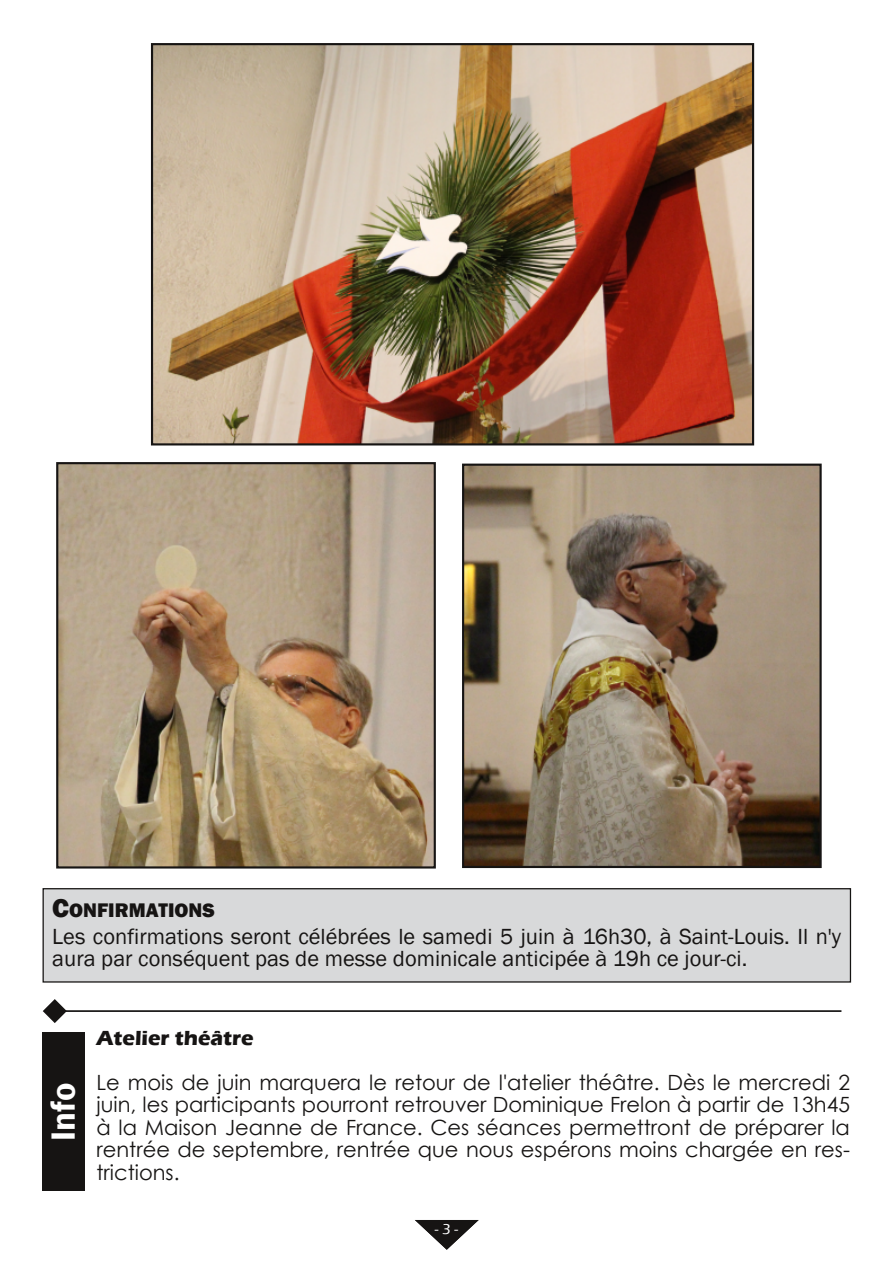
<style>
.page{position:relative;width:893px;height:1263px;background:#fff}
.page>*{position:absolute;margin:0;border:0;box-sizing:border-box;transform-origin:0 0}
.t1{font:600 34.5px "Franklin Gothic";color:#fff}
.t2{font:22.5px/22.5px "Franklin Gothic";color:#161413}
.t3{font:21px/22.5px "Century Gothic";color:#161413;text-align:justify}
.t4{font:700 21px "Eras ITC";color:#161413}
.t5{font:800 20.25px "Franklin Gothic";color:#161413}
.t6{font:500 15px "Eras ITC";color:#fff}
.s1{font-size:27px}
</style>
<div class="page">
<svg style="left:415px;top:1220px;width:64px;height:30px"></svg>
<hr style="left:55px;top:1010px;width:786px;height:2px;background:#161413">
<svg style="left:43px;top:999px;width:24px;height:24px"></svg>
<div style="left:43px;top:1032px;width:42px;height:159px;background:#161413"></div>
<div style="left:43px;top:889px;width:807px;height:93px;background:#d8d9da"></div>
<div style="left:43px;top:888px;width:808px;height:94px;border:1px solid #161413"></div>
<img style="left:154px;top:46px;width:597px;height:396px">
<div style="left:151px;top:43px;width:603px;height:402px;border:2px solid #161413"></div>
<img style="left:59px;top:465px;width:374px;height:400px">
<div style="left:56px;top:462px;width:380px;height:406px;border:2px solid #161413"></div>
<img style="left:465px;top:467px;width:354px;height:398px">
<div style="left:462px;top:464px;width:360px;height:404px;border:2px solid #161413"></div>
<p class="t5" style="left:52px;top:898px;width:164px"><span class="s1">C</span>ONFIRMATIONS</p>
<p class="t2" style="left:52px;top:925px;width:790px">Les confirmations seront célébrées le samedi 5 juin à 16h30, à Saint-Louis. Il n'y aura par conséquent pas de messe dominicale anticipée à 19h ce jour-ci.</p>
<h1 class="t1" style="left:43px;top:1141px;width:60px;rotate:-90deg">Info</h1>
<p class="t4" style="left:97px;top:1026px;width:158px">Atelier théâtre</p>
<p class="t3" style="left:97px;top:1070px;width:755px">Le mois de juin marquera le retour de l'atelier théâtre. Dès le mercredi 2 juin, les participants pourront retrouver Dominique Frelon à partir de 13h45 à la Maison Jeanne de France. Ces séances permettront de préparer la rentrée de septembre, rentrée que nous espérons moins chargée en res&shy;trictions.</p>
<p class="t6" style="left:435px;top:1221px;width:25px">-3-</p>
</div>
